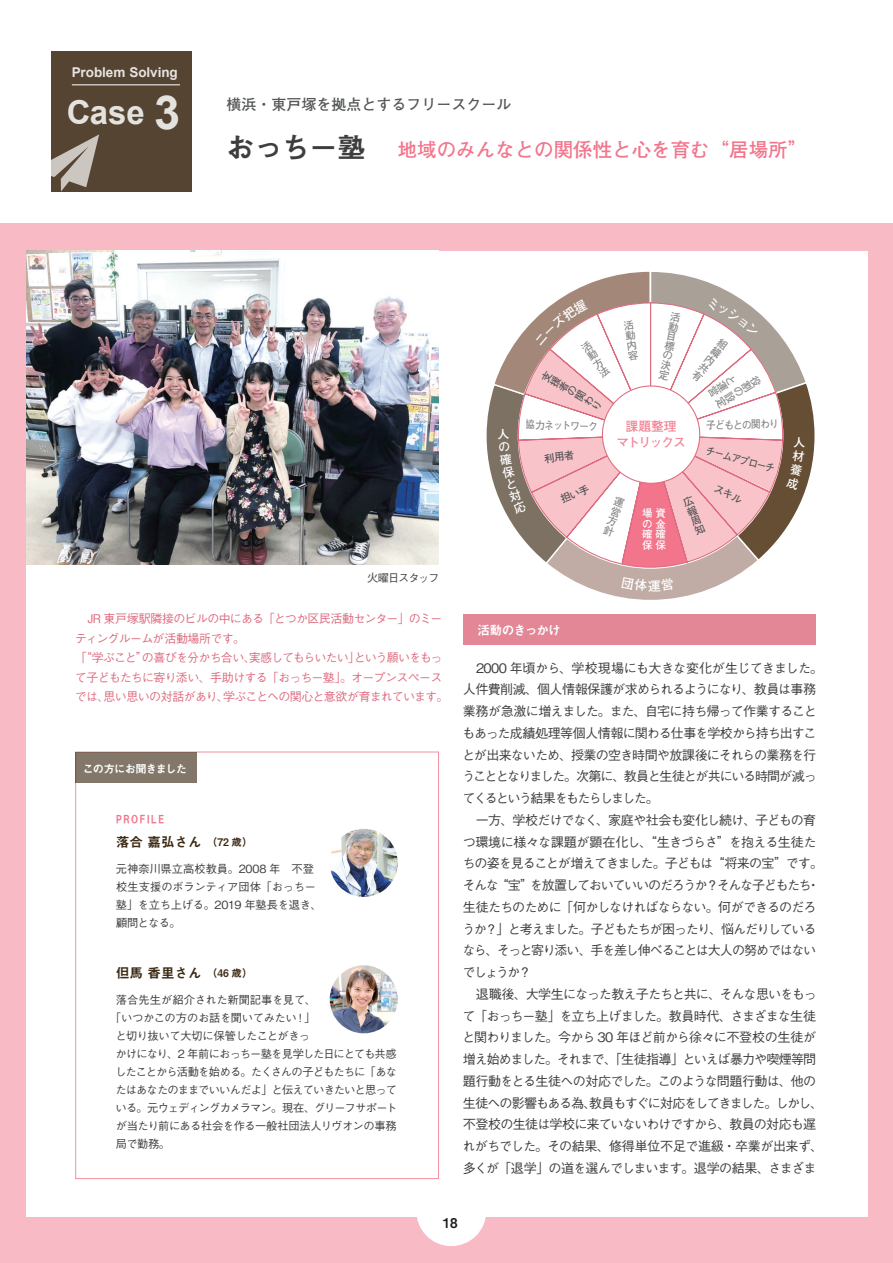
<style>
.page{position:relative;width:893px;height:1263px;background:#fff}
.page>*{position:absolute;margin:0;border:0;box-sizing:border-box;transform-origin:0 0}
.t1{font:700 33px "Arial";color:#fff}
.t2{font:28.5px "Midashi Go Pro MB31";color:#3e3e3f}
.t3{font:700 19.5px "Futo Go B101 Pro";color:#f2758b}
.t4{font:700 15px "Futo Go B101 Pro";color:#545557}
.t5{font:13.5px "Midashi Go Pro MB31";color:#3d2b15}
.t6{font:700 13.5px "Arial";letter-spacing:-.005em;color:#fff}
.t7{font:13.5px "Midashi Go Pro MB31";color:#231f20}
.t8{font:500 13.05px/21.8px "Gothic BBB Pro";letter-spacing:-.075em;color:#3e3e3f}
.t9{font:700 12.75px/16.5px "Futo Go B101 Pro";letter-spacing:-.085em;color:#f38394;text-align:center}
.t10{font:12.75px "Midashi Go Pro MB31";letter-spacing:-.075em;color:#fff}
.t11{font:500 12px/19.5px "Gothic BBB Pro";letter-spacing:-.065em;color:#de6c80}
.t12{font:500 11.25px "Gothic BBB Pro";letter-spacing:-.075em;color:#3e3e3f}
.t13{font:500 11.25px/18px "Gothic BBB Pro";letter-spacing:-.015em;color:#3e3e3f}
.t14{font:500 11.25px "Gothic BBB Pro";letter-spacing:-.05em;color:#3e3e3f}
.t15{font:500 11.25px "Gothic BBB Pro";letter-spacing:-.08em;color:#3e3e3f}
.t16{font:500 11.25px "Gothic BBB Pro";letter-spacing:-.03em;color:#3e3e3f}
.t17{font:500 11.25px "Gothic BBB Pro";letter-spacing:-.005em;color:#3e3e3f}
.t18{font:11.25px "Midashi Go Pro MB31";letter-spacing:-.08em;color:#fff}
.t19{font:500 11.25px "Gothic BBB Pro";letter-spacing:-.105em;color:#454647}
.t20{font:700 10.5px/10.2px "Futo Go B101 Pro";color:#545557;text-align:justify}
.t21{font:700 10.5px/10.5px "Futo Go B101 Pro";color:#fff;text-align:justify}
.t22{font:700 10.5px "Futo Go B101 Pro";color:#545557;scale:.89 1}
.t23{font:700 10.5px "Futo Go B101 Pro";color:#545557;scale:.93 1}
.t24{font:700 10.5px "Futo Go B101 Pro";color:#545557;scale:.92 1}
.t25{font:10.5px "HGP Soei Kakugothic UB";letter-spacing:.15em;color:#f2758b}
.t26{font:700 10.05px/9.8px "Futo Go B101 Pro";color:#545557;text-align:justify;scale:1.04 1}
.s1{font-size:46.95px}
.s2{font-size:10.5px}
</style>
<div class="page">
<div style="left:0;top:223px;width:893px;height:1040px;background:#f8bac5"></div>
<div style="left:51px;top:51px;width:140px;height:140px;background:#544431"></div>
<div style="left:26px;top:251px;width:841px;height:965px;background:#fff"></div>
<div style="left:416px;top:1176px;width:70px;height:70px;background:#fff;border-radius:50%"></div>
<img style="left:26px;top:251px;width:413px;height:313px">
<img style="left:330px;top:829px;width:68px;height:68px;border-radius:34px">
<img style="left:330px;top:965px;width:68px;height:68px;border-radius:34px">
<div style="left:75px;top:752px;width:122px;height:31px;background:#827769"></div>
<div style="left:463px;top:614px;width:353px;height:30px;background:#e38696"></div>
<hr style="left:72px;top:84px;width:108px;height:1px;background:#fff">
<svg style="left:51px;top:134px;width:48px;height:58px"></svg>
<svg style="left:486px;top:271px;width:329px;height:329px"></svg>
<p class="t6" style="left:72px;top:62px;width:108px">Problem Solving</p>
<h1 class="t1" style="left:66px;top:89px;width:116px">Case <span class="s1">3</span></h1>
<p class="t4" style="left:226px;top:93px;width:301px">横浜・東戸塚を拠点とするフリースクール　</p>
<h2 class="t2" style="left:226px;top:124px;width:142px">おっち－塾</h2>
<h3 class="t3" style="left:398px;top:134px;width:411px">地域のみんなとの関係性と心を育む“居場所”</h3>
<p class="t19" style="left:367px;top:568px;width:74px">火曜日スタッフ</p>
<p class="t20" style="left:671px;top:310px;width:7px;rotate:11deg">活動目標の決定</p>
<p class="t20" style="left:623px;top:320px;width:7px;rotate:-8deg">活動内容</p>
<p class="t20" style="left:722px;top:336px;width:7px;rotate:38deg">組織内共有</p>
<p class="t20" style="left:579px;top:344px;width:7px;rotate:-35deg">活動方法</p>
<p class="t26" style="left:539px;top:378px;width:6px;rotate:-60deg">支援者の関わり</p>
<p class="t20" style="left:758px;top:373px;width:7px;rotate:58deg">役割の設定</p>
<p class="t22" style="left:708px;top:442px;width:81px;rotate:15deg">チームアプローチ</p>
<p class="t23" style="left:526px;top:416px;width:79px;rotate:2deg">協力ネットワーク</p>
<p class="t24" style="left:706px;top:417px;width:80px;rotate:-1deg">子どもとの関わり</p>
<p class="t9" style="left:616px;top:416px;width:71px">課題整理<br>マトリックス</p>
<p class="t20" style="left:616px;top:494px;width:7px;rotate:20deg">運営方針</p>
<p class="t20" style="left:681px;top:497px;width:7px;rotate:-22deg">広報周知</p>
<p class="t21" style="left:642px;top:507px;width:25px">場資の金確確保保</p>
<p class="t11" style="left:75px;top:608px;width:375px;text-indent:12px">JR 東戸塚駅隣接のビルの中にある「とつか区民活動センター」のミーティングルームが活動場所です。<br>「“学ぶこと”の喜びを分かち合い、実感してもらいたい」という願いをもって子どもたちに寄り添い、手助けする「おっちー塾」。オープンスペースでは、思い思いの対話があり、学ぶことへの関心と意欲が育まれています。</p>
<p class="t18" style="left:83px;top:759px;width:106px">この方にお聞きました</p>
<p class="t25" style="left:116px;top:814px;width:49px">PROFILE</p>
<p class="t13" style="left:116px;top:858px;width:207px">元神奈川県立高校教員。2008 年　不登校生支援のボランティア団体「おっちー塾」を立ち上げる。2019 年塾長を退き、顧問となる。</p>
<p class="t5" style="left:116px;top:831px;width:138px">落合 嘉弘さん<span class="s2">　（72 歳）</span></p>
<p class="t5" style="left:116px;top:962px;width:138px">但馬 香里さん<span class="s2">　（46 歳）</span></p>
<p class="t17" style="left:116px;top:990px;width:202px">落合先生が紹介された新聞記事を見て、</p>
<p class="t16" style="left:110px;top:1008px;width:207px">「いつかこの方のお話を聞いてみたい！」</p>
<p class="t14" style="left:115px;top:1026px;width:196px">と切り抜いて大切に保管したことがきっ</p>
<p class="t12" style="left:116px;top:1044px;width:283px">かけになり、2 年前におっちー塾を見学した日にとても共感</p>
<p class="t12" style="left:115px;top:1062px;width:283px">したことから活動を始める。たくさんの子どもたちに「あな</p>
<p class="t12" style="left:116px;top:1080px;width:283px">たはあなたのままでいいんだよ」と伝えていきたいと思って</p>
<p class="t15" style="left:116px;top:1098px;width:283px">いる。元ウェディングカメラマン。現在、グリーフサポート</p>
<p class="t14" style="left:116px;top:1116px;width:283px">が当たり前にある社会を作る一般社団法人リヴオンの事務</p>
<p class="t14" style="left:116px;top:1134px;width:56px">局で勤務。</p>
<p class="t10" style="left:477px;top:619px;width:85px">活動のきっかけ</p>
<p class="t8" style="left:462px;top:655px;width:362px;text-indent:14px">2000 年頃から、学校現場にも大きな変化が生じてきました。人件費削減、個人情報保護が求められるようになり、教員は事務業務が急激に増えました。また、自宅に持ち帰って作業することもあった成績処理等個人情報に関わる仕事を学校から持ち出すことが出来ないため、授業の空き時間や放課後にそれらの業務を行うこととなりました。次第に、教員と生徒とが共にいる時間が減ってくるという結果をもたらしました。</p>
<p class="t8" style="left:462px;top:807px;width:362px;text-indent:14px">一方、学校だけでなく、家庭や社会も変化し続け、子どもの育つ環境に様々な課題が顕在化し、“生きづらさ”を抱える生徒たちの姿を見ることが増えてきました。子どもは“将来の宝”です。そんな“宝”を放置しておいていいのだろうか？そんな子どもたち・生徒たちのために「何かしなければならない。何ができるのだろうか？」と考えました。子どもたちが困ったり、悩んだりしているなら、そっと寄り添い、手を差し伸べることは大人の努めではないでしょうか？</p>
<p class="t8" style="left:462px;top:981px;width:363px;text-align:center">退職後、大学生になった教え子たちと共に、そんな思いをもっ<br>て「おっちー塾」を立ち上げました。教員時代、さまざまな生徒と関わりました。今から 30 年ほど前から徐々に不登校の生徒が増え始めました。それまで、「生徒指導」といえば暴力や喫煙等問題行動をとる生徒への対応でした。このような問題行動は、他の生徒への影響もある為、教員もすぐに対応をしてきました。しかし、不登校の生徒は学校に来ていないわけですから、教員の対応も遅れがちでした。その結果、修得単位不足で進級・卒業が出来ず、多くが「退学」の道を選んでしまいます。退学の結果、さまざま</p>
<p class="t7" style="left:443px;top:1212px;width:17px">18</p>
</div>
